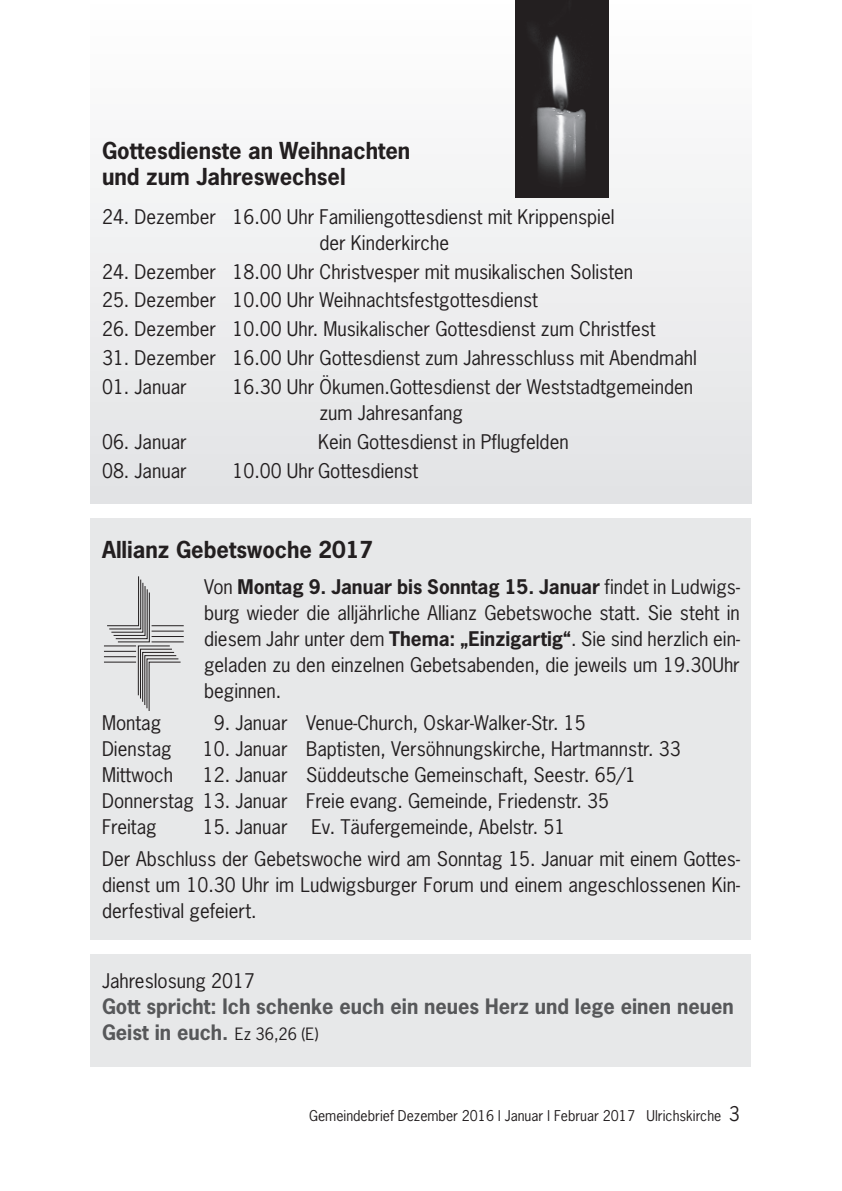
<style>
.page{position:relative;width:842px;height:1191px;background:#fff}
.page>*{position:absolute;margin:0;border:0;box-sizing:border-box;transform-origin:0 0}
.t1{font:700 22px/26px "News Gothic";color:#231f20}
.t2{font:700 20px/26px "News Gothic";color:#57585a}
.t3{font:19px/26px "News Gothic";color:#231f20}
.t4{font:14px "News Gothic";color:#231f20}
.s1{font-weight:700}
.s2{font-weight:400;font-size:16px;color:#231f20}
.s3{font-size:19px}
</style>
<div class="page">
<div style="left:91px;top:0;width:660px;height:503px;background:linear-gradient(to bottom,#fefefe,#e2e3e5)"></div>
<img style="left:515px;top:0;width:94px;height:198px">
<div style="left:91px;top:518px;width:660px;height:421px;background:#e7e8e9"></div>
<hr style="left:152px;top:625px;width:32px;height:1px;background:#231f20">
<hr style="left:152px;top:630px;width:32px;height:1px;background:#231f20">
<hr style="left:152px;top:636px;width:32px;height:1px;background:#231f20">
<hr style="left:152px;top:641px;width:32px;height:1px;background:#231f20">
<svg style="left:106px;top:576px;width:76px;height:135px"></svg>
<hr style="left:104px;top:661px;width:32px;height:1px;background:#231f20">
<hr style="left:104px;top:656px;width:32px;height:1px;background:#231f20">
<hr style="left:104px;top:651px;width:32px;height:1px;background:#231f20">
<hr style="left:104px;top:645px;width:32px;height:1px;background:#231f20">
<div style="left:91px;top:954px;width:660px;height:112px;background:#e7e8e9"></div>
<p class="t1" style="left:102px;top:138px;width:310px">Gottesdienste an Weihnachten und zum Jahreswechsel</p>
<p class="t3" style="left:319px;top:204px;width:297px;text-indent:-217px">24. Dezember 16.00 Uhr Familiengottesdienst mit Krippenspiel der Kinderkirche</p>
<p class="t3" style="left:102px;top:259px;width:533px">24. Dezember 18.00 Uhr Christvesper mit musikalischen Solisten</p>
<p class="t3" style="left:102px;top:288px;width:437px">25. Dezember 10.00 Uhr Weihnachtsfestgottesdienst</p>
<p class="t3" style="left:102px;top:317px;width:555px">26. Dezember 10.00 Uhr. Musikalischer Gottesdienst zum Christfest</p>
<p class="t3" style="left:102px;top:345px;width:596px">31. Dezember 16.00 Uhr Gottesdienst zum Jahresschluss mit Abendmahl</p>
<p class="t3" style="left:102px;top:374px;width:86px">01. Januar</p>
<p class="t3" style="left:319px;top:374px;width:375px;text-indent:-87px">16.30 Uhr Ökumen.Gottesdienst der Weststadtgemeinden zum Jahresanfang</p>
<p class="t3" style="left:102px;top:429px;width:86px">06. Januar</p>
<p class="t3" style="left:318px;top:429px;width:252px">Kein Gottesdienst in Pflugfelden</p>
<p class="t3" style="left:102px;top:458px;width:86px">08. Januar</p>
<p class="t3" style="left:232px;top:458px;width:187px">10.00 Uhr Gottesdienst</p>
<p class="t1" style="left:102px;top:537px;width:273px">Allianz Gebetswoche 2017</p>
<p class="t3" style="left:204px;top:575px;width:537px;text-align:justify">Von <span class="s1">Montag 9. Januar bis Sonntag 15. Januar</span> findet in Ludwigs&shy;burg wieder die alljährliche Allianz Gebetswoche statt. Sie steht in diesem Jahr unter dem <span class="s1">Thema: „Einzigartig“</span>. Sie sind herzlich ein&shy;geladen zu den einzelnen Gebetsabenden, die jeweils um 19.30Uhr beginnen.</p>
<p class="t3" style="left:102px;top:710px;width:61px">Montag</p>
<p class="t3" style="left:214px;top:710px;width:373px">9. Januar Venue-Church, Oskar-Walker-Str. 15</p>
<p class="t3" style="left:102px;top:736px;width:71px">Dienstag</p>
<p class="t3" style="left:203px;top:736px;width:479px">10. Januar Baptisten, Versöhnungskirche, Hartmannstr. 33</p>
<p class="t3" style="left:102px;top:762px;width:72px">Mittwoch</p>
<p class="t3" style="left:102px;top:762px;width:535px;text-indent:101px">12. Januar Süddeutsche Gemeinschaft, Seestr. 65/1<br>Donnerstag 13. Januar Freie evang. Gemeinde, Friedenstr. 35<br>Freitag</p>
<p class="t3" style="left:102px;top:812px;width:639px;line-height:31.6px;text-indent:101px">15. Januar Ev. Täufergemeinde, Abelstr. 51<br>Der Abschluss der Gebetswoche wird am Sonntag 15. Januar mit einem Gottes-</p>
<p class="t3" style="left:102px;top:872px;width:639px">dienst um 10.30 Uhr im Ludwigsburger Forum und einem angeschlossenen Kin&shy;derfestival gefeiert.</p>
<p class="t3" style="left:102px;top:968px;width:154px">Jahreslosung 2017</p>
<p class="t2" style="left:102px;top:994px;width:633px">Gott spricht: Ich schenke euch ein neues Herz und lege einen neuen<br>Geist in euch. <span class="s2">Ez 36,26 (E)</span></p>
<p class="t4" style="left:309px;top:1107px;width:432px">Gemeindebrief Dezember 2016 | Januar | Februar 2017 Ulrichskirche <span class="s3">3</span></p>
</div>
